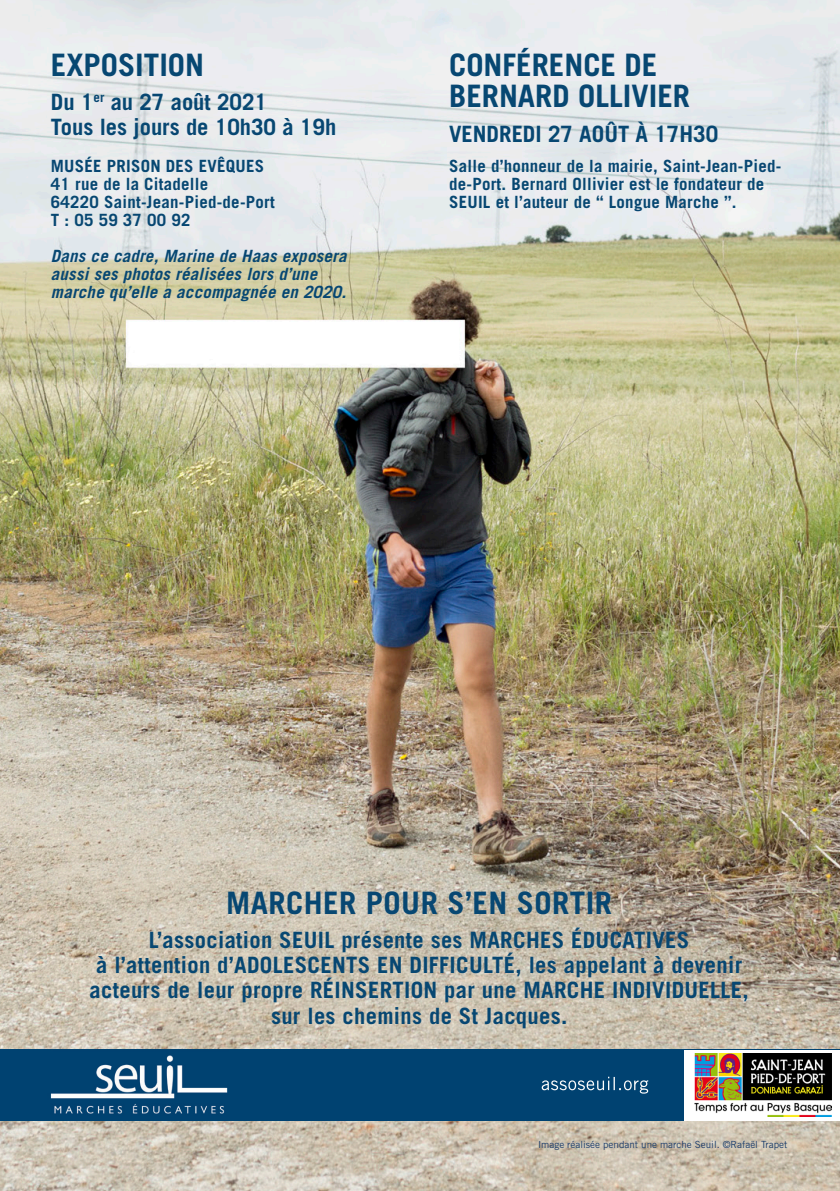
<style>
.page{position:relative;width:840px;height:1191px;background:#fff}
.page>*{position:absolute;margin:0;border:0;box-sizing:border-box;transform-origin:0 0}
.t1{font:700 31px/31px "Trade Gothic";color:#074772}
.t2{font:700 22.4px "Trade Gothic";letter-spacing:.015em;color:#074772}
.t3{font:700 16.8px/18.2px "Trade Gothic";letter-spacing:.015em;color:#074772}
.t4{font:italic 700 16.8px/18.2px "Trade Gothic";letter-spacing:.015em;color:#074772}
.t5{font:9.8px "Trade Gothic";color:#1a3c6b}
</style>
<div class="page">
<img style="left:0;top:0;width:839px;height:1191px">
<div style="left:0;top:1049px;width:684px;height:71px;background:#004271"></div>
<svg style="left:541px;top:1076px;width:106px;height:17px;background:#2f648b"></svg>
<div style="left:684px;top:1049px;width:155px;height:71px;background:#fff"></div>
<img style="left:694px;top:1053px;width:136px;height:63px">
<p class="t1" style="left:51px;top:49px;width:155px">EXPOSITION</p>
<p class="t2" style="left:51px;top:88px;width:217px">Du 1<sup>er</sup> au 27 août 2021</p>
<p class="t2" style="left:51px;top:113px;width:287px">Tous les jours de 10h30 à 19h</p>
<p class="t3" style="left:51px;top:156px;width:215px">MUSÉE PRISON DES EVÊQUES</p>
<p class="t3" style="left:51px;top:174px;width:159px">41 rue de la Citadelle</p>
<p class="t3" style="left:51px;top:193px;width:225px">64220 Saint-Jean-Pied-de-Port</p>
<p class="t3" style="left:51px;top:211px;width:141px">T : 05 59 37 00 92</p>
<p class="t4" style="left:51px;top:246px;width:297px">Dans ce cadre, Marine de Haas exposera aussi ses photos réalisées lors d’une marche qu’elle a accompagnée en 2020.</p>
<p class="t1" style="left:449px;top:49px;width:242px">CONFÉRENCE DE<br>BERNARD OLLIVIER</p>
<p class="t2" style="left:449px;top:120px;width:270px">VENDREDI 27 AOÛT À 17H30</p>
<p class="t3" style="left:449px;top:156px;width:333px">Salle d’honneur de la mairie, Saint-Jean-Pied&shy;de-Port. Bernard Ollivier est le fondateur de<br>SEUIL et l’auteur de “ Longue Marche ”.</p>
<p class="t1" style="left:226px;top:887px;width:387px">MARCHER POUR S’EN SORTIR</p>
<p class="t2" style="left:149px;top:926px;width:541px">L’association SEUIL présente ses MARCHES ÉDUCATIVES</p>
<p class="t2" style="left:96px;top:951px;width:647px">à l’attention d’ADOLESCENTS EN DIFFICULTÉ, les appelant à devenir</p>
<p class="t2" style="left:90px;top:976px;width:660px">acteurs de leur propre RÉINSERTION par une MARCHE INDIVIDUELLE,</p>
<p class="t2" style="left:271px;top:1002px;width:297px">sur les chemins de St Jacques.</p>
<p class="t5" style="left:537px;top:1138px;width:251px">Image réalisée pendant une marche Seuil. ©Rafaël Trapet</p>
</div>
